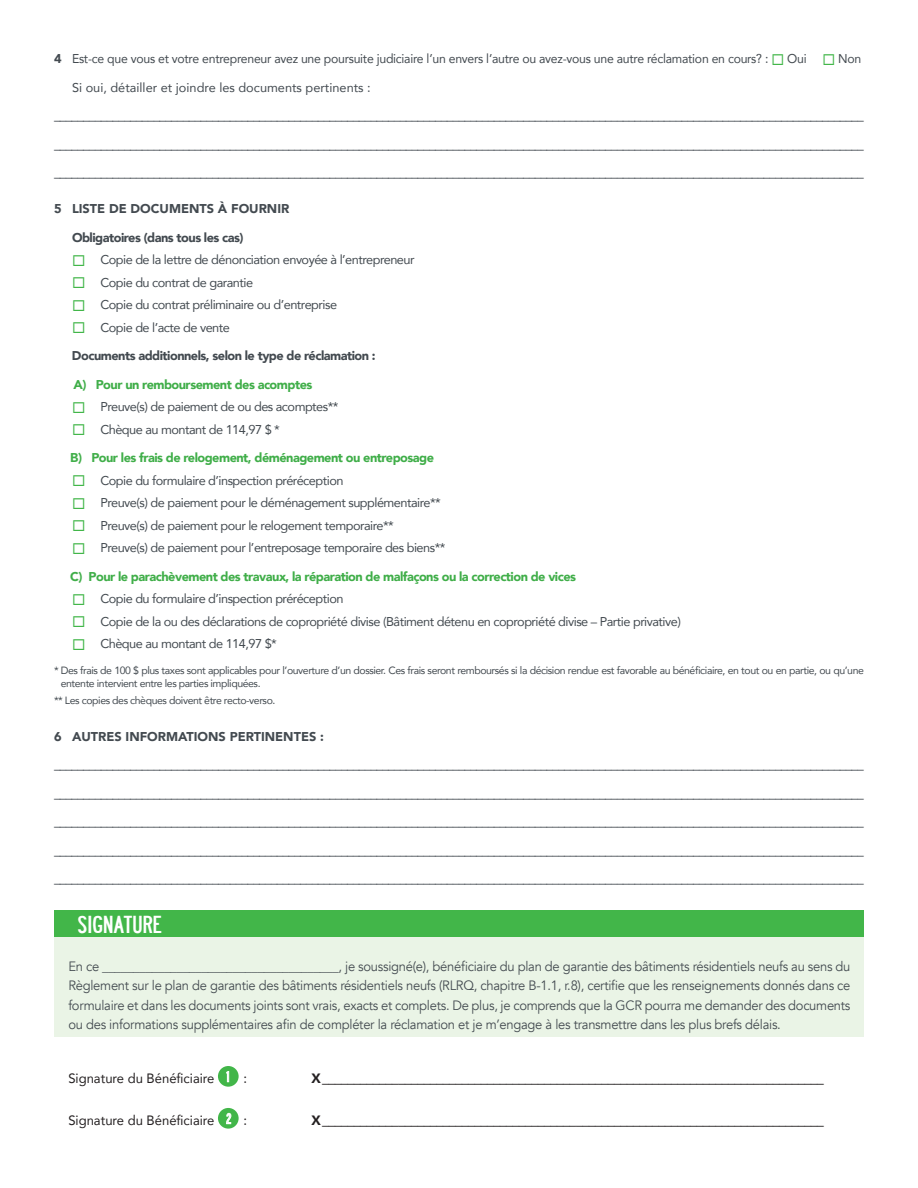
<style>
.page{position:relative;width:918px;height:1188px;background:#fff}
.page>*{position:absolute;margin:0;border:0;box-sizing:border-box;transform-origin:0 0}
.t1{font:21.6px "Roadway";color:#fff;scale:1.11 1}
.t2{font:13.5px/19.5px "Avenir";letter-spacing:-.02em;color:#434a50;text-align:justify;scale:.96 1}
.t3{font:13.5px "Avenir";color:#231f20}
.t4{font:12.75px "Avenir";letter-spacing:-.04em;color:#434a50}
.t5{font:900 12.75px "Avenir";letter-spacing:-.04em;color:#40ae49}
.t6{font:12.75px "Avenir";letter-spacing:-.02em;color:#434a50;scale:.96 1}
.t7{font:900 12.75px "Avenir";letter-spacing:-.04em;color:#434a50}
.t8{font:900 12.75px "Avenir";color:#434a50}
.t9{font:12.75px "Avenir";color:#434a50}
.t10{font:12.75px "Roadway";color:#fff;scale:.9 1}
.t11{font:10.5px/12.6px "Avenir";letter-spacing:-.04em;color:#434a50}
.s1{font-weight:900}
.s2{color:#42b649}
</style>
<div class="page">
<div style="left:54px;top:934px;width:810px;height:103px;background:#eaf4e6"></div>
<div style="left:54px;top:910px;width:810px;height:27px;background:#42b649"></div>
<div style="left:218px;top:1066px;width:21px;height:21px;background:#42b649;border-radius:50%"></div>
<svg style="left:226px;top:1071px;width:3px;height:11px"></svg>
<div style="left:218px;top:1108px;width:21px;height:21px;background:#42b649;border-radius:50%"></div>
<svg style="left:226px;top:1113px;width:6px;height:11px"></svg>
<p class="t6" style="left:54px;top:49px;width:843px"><span class="s1">4</span> Est-ce que vous et votre entrepreneur avez une poursuite judiciaire l’un envers l’autre ou avez-vous une autre réclamation en cours? : <span class="s2">◻</span> Oui <span class="s2">◻</span> Non</p>
<p class="t9" style="left:72px;top:77px;width:300px">Si oui, détailler et joindre les documents pertinents :</p>
<p class="t4" style="left:54px;top:106px;width:811px">__________________________________________________________________________________________________________________________________________</p>
<p class="t4" style="left:54px;top:134px;width:811px">__________________________________________________________________________________________________________________________________________</p>
<p class="t4" style="left:54px;top:163px;width:811px">__________________________________________________________________________________________________________________________________________</p>
<p class="t8" style="left:54px;top:198px;width:237px">5 LISTE DE DOCUMENTS À FOURNIR</p>
<p class="t7" style="left:72px;top:226px;width:173px">Obligatoires (dans tous les cas)</p>
<p class="t4" style="left:72px;top:250px;width:344px"><span class="s2">◻</span> Copie de la lettre de dénonciation envoyée à l’entrepreneur</p>
<p class="t4" style="left:72px;top:272px;width:183px"><span class="s2">◻</span> Copie du contrat de garantie</p>
<p class="t4" style="left:72px;top:295px;width:267px"><span class="s2">◻</span> Copie du contrat préliminaire ou d’entreprise</p>
<p class="t4" style="left:72px;top:317px;width:159px"><span class="s2">◻</span> Copie de l’acte de vente</p>
<p class="t7" style="left:72px;top:345px;width:305px">Documents additionnels, selon le type de réclamation :</p>
<p class="t5" style="left:74px;top:373px;width:240px">A) Pour un remboursement des acomptes</p>
<p class="t4" style="left:72px;top:397px;width:268px"><span class="s2">◻</span> Preuve(s) de paiement de ou des acomptes**</p>
<p class="t4" style="left:72px;top:419px;width:209px"><span class="s2">◻</span> Chèque au montant de 114,97 $ *</p>
<p class="t5" style="left:70px;top:447px;width:365px">B) Pour les frais de relogement, déménagement ou entreposage</p>
<p class="t4" style="left:72px;top:470px;width:273px"><span class="s2">◻</span> Copie du formulaire d’inspection préréception</p>
<p class="t4" style="left:72px;top:493px;width:370px"><span class="s2">◻</span> Preuve(s) de paiement pour le déménagement supplémentaire**</p>
<p class="t4" style="left:72px;top:515px;width:323px"><span class="s2">◻</span> Preuve(s) de paiement pour le relogement temporaire**</p>
<p class="t4" style="left:72px;top:538px;width:375px"><span class="s2">◻</span> Preuve(s) de paiement pour l’entreposage temporaire des biens**</p>
<p class="t5" style="left:70px;top:565px;width:507px">C) Pour le parachèvement des travaux, la réparation de malfaçons ou la correction de vices</p>
<p class="t4" style="left:72px;top:589px;width:273px"><span class="s2">◻</span> Copie du formulaire d’inspection préréception</p>
<p class="t4" style="left:72px;top:611px;width:610px"><span class="s2">◻</span> Copie de la ou des déclarations de copropriété divise (Bâtiment détenu en copropriété divise – Partie privative)</p>
<p class="t4" style="left:72px;top:634px;width:206px"><span class="s2">◻</span> Chèque au montant de 114,97 $*</p>
<p class="t11" style="left:61px;top:664px;width:805px;text-indent:-7px">* Des frais de 100 $ plus taxes sont applicables pour l’ouverture d’un dossier. Ces frais seront remboursés si la décision rendue est favorable au bénéficiaire, en tout ou en partie, ou qu’une entente intervient entre les parties impliquées.</p>
<p class="t11" style="left:54px;top:694px;width:223px">** Les copies des chèques doivent être recto-verso.</p>
<p class="t8" style="left:54px;top:725px;width:271px">6 AUTRES INFORMATIONS PERTINENTES :</p>
<p class="t4" style="left:54px;top:755px;width:811px">__________________________________________________________________________________________________________________________________________</p>
<p class="t4" style="left:54px;top:783px;width:811px">__________________________________________________________________________________________________________________________________________</p>
<p class="t4" style="left:54px;top:812px;width:811px">__________________________________________________________________________________________________________________________________________</p>
<p class="t4" style="left:54px;top:840px;width:811px">__________________________________________________________________________________________________________________________________________</p>
<p class="t4" style="left:54px;top:869px;width:811px">__________________________________________________________________________________________________________________________________________</p>
<h1 class="t1" style="left:78px;top:910px;width:78px">SIGNATURE</h1>
<p class="t2" style="left:68px;top:957px;width:816px">En ce ______________________________________, je soussigné(e), bénéficiaire du plan de garantie des bâtiments résidentiels neufs au sens du Règlement sur le plan de garantie des bâtiments résidentiels neufs (RLRQ, chapitre B-1.1, r.8), certifie que les renseignements donnés dans ce formulaire et dans les documents joints sont vrais, exacts et complets. De plus, je comprends que la GCR pourra me demander des documents ou des informations supplémentaires afin de compléter la réclamation et je m’engage à les transmettre dans les plus brefs délais.</p>
<p class="t3" style="left:68px;top:1068px;width:148px">Signature du Bénéficiaire</p>
<p class="t3" style="left:244px;top:1068px;width:5px">:</p>
<p class="t3" style="left:311px;top:1068px;width:514px"><span class="s1">X</span>_______________________________________________________________________________</p>
<p class="t3" style="left:68px;top:1110px;width:148px">Signature du Bénéficiaire</p>
<p class="t3" style="left:244px;top:1110px;width:5px">:</p>
<p class="t3" style="left:311px;top:1110px;width:514px"><span class="s1">X</span>_______________________________________________________________________________</p>
<p class="t10" style="left:226px;top:1110px;width:7px">2</p>
</div>
